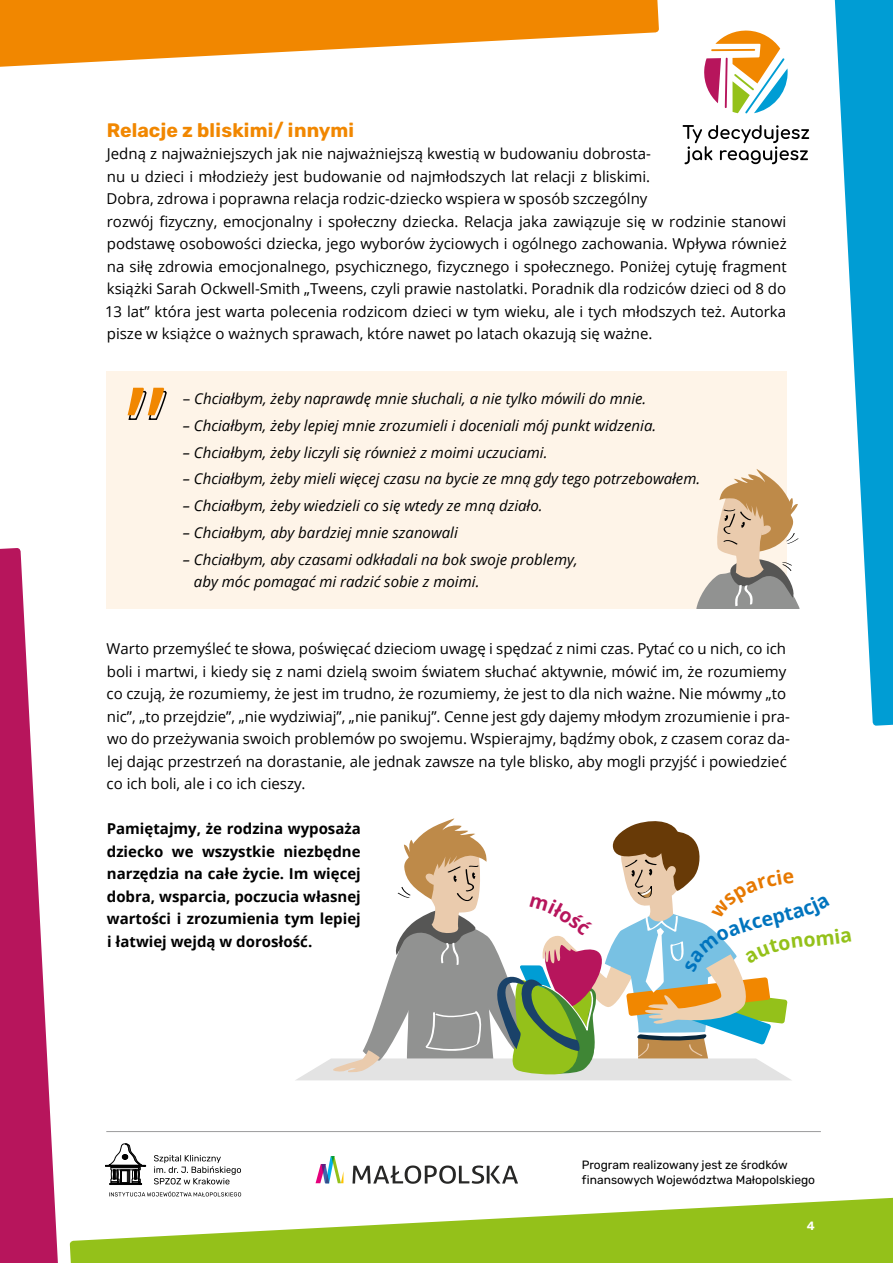
<style>
.page{position:relative;width:893px;height:1263px;background:#fff}
.page>*{position:absolute;margin:0;border:0;box-sizing:border-box;transform-origin:0 0}
.t1{font:700 19.5px "Rubik";color:#f18700}
.t2{font:15px/22.5px "Open Sans";color:#000}
.t3{font:italic 15px/22.5px "Open Sans";color:#000}
.t4{font:700 15px/22.5px "Open Sans";color:#000;text-align:justify}
.t5{font:12px/15px "Rubik";color:#000}
.t6{font:600 12px "Rubik";color:#fff}
.s1{font-style:normal}
</style>
<div class="page">
<svg style="left:834px;top:0;width:59px;height:726px"></svg>
<svg style="left:0;top:0;width:659px;height:67px"></svg>
<svg style="left:683px;top:125px;width:126px;height:39px"></svg>
<svg style="left:704px;top:30px;width:84px;height:84px"></svg>
<svg style="left:70px;top:1196px;width:823px;height:67px;fill:#94c11a"></svg>
<svg style="left:0;top:548px;width:58px;height:715px"></svg>
<hr style="left:106px;top:1131px;width:715px;height:1px;background:#9c9c9d">
<svg style="left:352px;top:1165px;width:166px;height:19px"></svg>
<svg style="left:316px;top:1156px;width:27px;height:27px"></svg>
<div style="left:105px;top:1165px;width:39px;height:1px;border:1px solid #000"></div>
<svg style="left:109px;top:1144px;width:37px;height:41px"></svg>
<svg style="left:154px;top:1155px;width:87px;height:29px"></svg>
<svg style="left:109px;top:1191px;width:132px;height:5px"></svg>
<div style="left:106px;top:371px;width:681px;height:237px;background:#fef4e8"></div>
<svg style="left:127px;top:388px;width:40px;height:32px"></svg>
<svg style="left:696px;top:469px;width:104px;height:139px"></svg>
<svg style="left:296px;top:818px;width:495px;height:262px"></svg>
<h1 class="t1" style="left:107px;top:119px;width:249px">Relacje z bliskimi/ innymi</h1>
<p class="t2" style="left:105px;top:142px;width:683px">Jedną z najważniejszych jak nie najważniejszą kwestią w budowaniu dobrosta-<br>nu u dzieci i młodzieży jest budowanie od najmłodszych lat relacji z bliskimi.<br>Dobra, zdrowa i poprawna relacja rodzic-dziecko wspiera w sposób szczególny<br>rozwój fizyczny, emocjonalny i społeczny dziecka. Relacja jaka zawiązuje się w rodzinie stanowi podstawę osobowości dziecka, jego wyborów życiowych i ogólnego zachowania. Wpływa również na siłę zdrowia emocjonalnego, psychicznego, fizycznego i społecznego. Poniżej cytuję fragment książki Sarah Ockwell-Smith „Tweens, czyli prawie nastolatki. Poradnik dla rodziców dzieci od 8 do 13 lat” która jest warta polecenia rodzicom dzieci w tym wieku, ale i tych młodszych też. Autorka pisze w książce o ważnych sprawach, które nawet po latach okazują się ważne.</p>
<p class="t3" style="left:183px;top:387px;width:465px"><span class="s1">–</span> Chciałbym, żeby naprawdę mnie słuchali, a nie tylko mówili do mnie.</p>
<p class="t3" style="left:183px;top:414px;width:475px">– Chciałbym, żeby lepiej mnie zrozumieli i doceniali mój punkt widzenia.</p>
<p class="t3" style="left:183px;top:440px;width:366px">– Chciałbym, żeby liczyli się również z moimi uczuciami.</p>
<p class="t3" style="left:183px;top:467px;width:519px">– Chciałbym, żeby mieli więcej czasu na bycie ze mną gdy tego potrzebowałem.</p>
<p class="t3" style="left:183px;top:494px;width:361px">– Chciałbym, żeby wiedzieli co się wtedy ze mną działo.</p>
<p class="t3" style="left:183px;top:521px;width:277px">– Chciałbym, aby bardziej mnie szanowali</p>
<p class="t3" style="left:194px;top:547px;width:385px;text-indent:-11px">– Chciałbym, aby czasami odkładali na bok swoje problemy, aby móc pomagać mi radzić sobie z moimi.</p>
<p class="t2" style="left:107px;top:637px;width:685px">Warto przemyśleć te słowa, poświęcać dzieciom uwagę i spędzać z nimi czas. Pytać co u nich, co ich boli i martwi, i kiedy się z nami dzielą swoim światem słuchać aktywnie, mówić im, że rozumiemy co czują, że rozumiemy, że jest im trudno, że rozumiemy, że jest to dla nich ważne. Nie mówmy „to nic”, „to przejdzie”, „nie wydziwiaj”, „nie panikuj”. Cenne jest gdy dajemy młodym zrozumienie i pra&shy;wo do przeżywania swoich problemów po swojemu. Wspierajmy, bądźmy obok, z czasem coraz da&shy;lej dając przestrzeń na dorastanie, ale jednak zawsze na tyle blisko, aby mogli przyjść i powiedzieć co ich boli, ale i co ich cieszy.</p>
<p class="t4" style="left:107px;top:817px;width:256px">Pamiętajmy, że rodzina wyposaża dziecko we wszystkie niezbędne narzędzia na całe życie. Im więcej dobra, wsparcia, poczucia własnej wartości i zrozumienia tym lepiej i łatwiej wejdą w dorosłość.</p>
<p class="t5" style="left:582px;top:1157px;width:235px">Program realizowany jest ze środków finansowych Województwa Małopolskiego</p>
<p class="t6" style="left:807px;top:1219px;width:10px">4</p>
</div>
